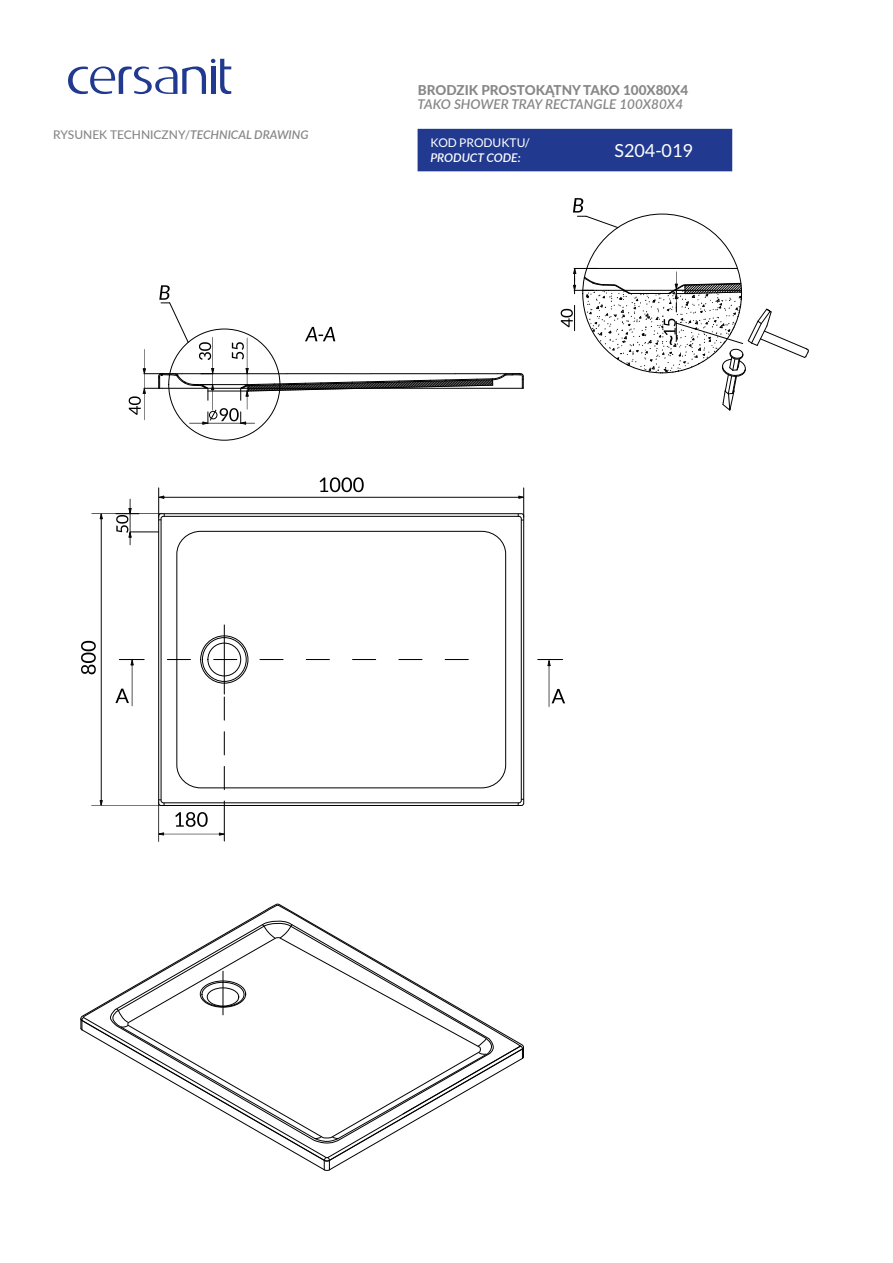
<style>
.page{position:relative;width:893px;height:1263px;background:#fff}
.page>*{position:absolute;margin:0;border:0;box-sizing:border-box;transform-origin:0 0}
.t1{font:18px "Lato";color:#fff}
.t2{font:italic 600 13.5px "Lato";color:#878787}
.t3{font:800 13.5px "Lato";color:#878787}
.t4{font:500 12px "Lato";color:#878787}
.t5{font:12px "Lato";color:#fff}
.t6{font:italic 600 12px "Lato";color:#fff}
.s1{font-weight:600;font-style:italic}
</style>
<div class="page">
<svg style="left:68px;top:59px;width:163px;height:35px"></svg>
<div style="left:418px;top:129px;width:314px;height:42px;background:#213a8f"></div>
<hr style="left:101px;top:514px;width:1px;height:288px;background:#090909">
<svg style="left:110px;top:920px;width:227px;height:88px"></svg>
<svg style="left:127px;top:937px;width:332px;height:71px"></svg>
<div style="left:161px;top:516px;width:360px;height:287px;border:1px solid #000;border-radius:2px"></div>
<div style="left:158px;top:513px;width:366px;height:293px;border:1px solid #000;border-radius:2px"></div>
<div style="left:177px;top:531px;width:329px;height:257px;border:1px solid #000;border-radius:23px"></div>
<svg style="left:445px;top:659px;width:23px;height:1px"></svg>
<svg style="left:399px;top:659px;width:23px;height:1px"></svg>
<svg style="left:353px;top:659px;width:23px;height:1px"></svg>
<svg style="left:306px;top:659px;width:23px;height:1px"></svg>
<svg style="left:260px;top:659px;width:23px;height:1px"></svg>
<svg style="left:214px;top:659px;width:23px;height:1px"></svg>
<svg style="left:167px;top:659px;width:23px;height:1px"></svg>
<div style="left:202px;top:637px;width:44px;height:45px;border:1px solid #000;border-radius:50%"></div>
<div style="left:200px;top:636px;width:48px;height:47px;border:1px solid #000;border-radius:50%"></div>
<div style="left:208px;top:643px;width:33px;height:33px;border:1px solid #000;border-radius:50%"></div>
<div style="left:207px;top:987px;width:32px;height:19px;border:1px solid #000;border-radius:50%"></div>
<div style="left:202px;top:982px;width:42px;height:25px;border:1px solid #000;border-radius:50%"></div>
<div style="left:200px;top:981px;width:46px;height:26px;border:1px solid #000;border-radius:50%"></div>
<hr style="left:223px;top:971px;width:1px;height:44px;background:#000">
<hr style="left:224px;top:625px;width:1px;height:69px;background:#000">
<hr style="left:132px;top:659px;width:1px;height:47px;background:#000">
<hr style="left:158px;top:802px;width:1px;height:39px;background:#000">
<svg style="left:224px;top:697px;width:1px;height:23px"></svg>
<svg style="left:224px;top:732px;width:1px;height:23px"></svg>
<svg style="left:224px;top:766px;width:1px;height:23px"></svg>
<hr style="left:224px;top:801px;width:1px;height:40px;background:#000">
<hr style="left:144px;top:349px;width:1px;height:71px;background:#000">
<hr style="left:212px;top:337px;width:1px;height:73px;background:#000">
<hr style="left:247px;top:338px;width:1px;height:71px;background:#000">
<hr style="left:92px;top:513px;width:70px;height:1px;background:#000">
<hr style="left:130px;top:499px;width:1px;height:46px;background:#000">
<svg style="left:81px;top:641px;width:15px;height:33px"></svg>
<svg style="left:100px;top:513px;width:3px;height:6px"></svg>
<svg style="left:99px;top:800px;width:4px;height:5px"></svg>
<svg style="left:320px;top:477px;width:44px;height:15px"></svg>
<hr style="left:160px;top:497px;width:363px;height:1px;background:#090909">
<hr style="left:92px;top:805px;width:69px;height:1px;background:#000">
<svg style="left:158px;top:799px;width:7px;height:7px"></svg>
<hr style="left:162px;top:833px;width:62px;height:1px;background:#000">
<svg style="left:158px;top:832px;width:6px;height:4px"></svg>
<svg style="left:219px;top:832px;width:6px;height:4px"></svg>
<svg style="left:115px;top:689px;width:14px;height:14px"></svg>
<svg style="left:552px;top:689px;width:13px;height:14px"></svg>
<svg style="left:119px;top:659px;width:25px;height:7px"></svg>
<hr style="left:549px;top:660px;width:1px;height:46px;background:#000">
<svg style="left:538px;top:659px;width:25px;height:7px"></svg>
<svg style="left:175px;top:812px;width:33px;height:15px"></svg>
<svg style="left:305px;top:327px;width:30px;height:14px"></svg>
<svg style="left:159px;top:285px;width:30px;height:58px"></svg>
<svg style="left:129px;top:368px;width:395px;height:57px"></svg>
<svg style="left:573px;top:198px;width:46px;height:30px"></svg>
<svg style="left:561px;top:266px;width:248px;height:145px"></svg>
<svg style="left:518px;top:799px;width:6px;height:6px"></svg>
<svg style="left:518px;top:488px;width:7px;height:33px"></svg>
<svg style="left:116px;top:488px;width:49px;height:50px"></svg>
<svg style="left:199px;top:342px;width:12px;height:18px"></svg>
<svg style="left:232px;top:342px;width:12px;height:17px"></svg>
<svg style="left:262px;top:924px;width:31px;height:15px"></svg>
<svg style="left:80px;top:1008px;width:444px;height:163px"></svg>
<p class="t4" style="left:53px;top:126px;width:257px">RYSUNEK TECHNICZNY/<span class="s1">TECHNICAL DRAWING</span></p>
<p class="t3" style="left:418px;top:80px;width:272px">BRODZIK PROSTOKĄTNY TAKO 100X80X4</p>
<p class="t2" style="left:418px;top:94px;width:267px">TAKO SHOWER TRAY RECTANGLE 100X80X4</p>
<h1 class="t1" style="left:614px;top:141px;width:80px">S204-019</h1>
<p class="t5" style="left:430px;top:136px;width:101px">KOD PRODUKTU/</p>
<p class="t6" style="left:430px;top:149px;width:92px">PRODUCT CODE:</p>
</div>
